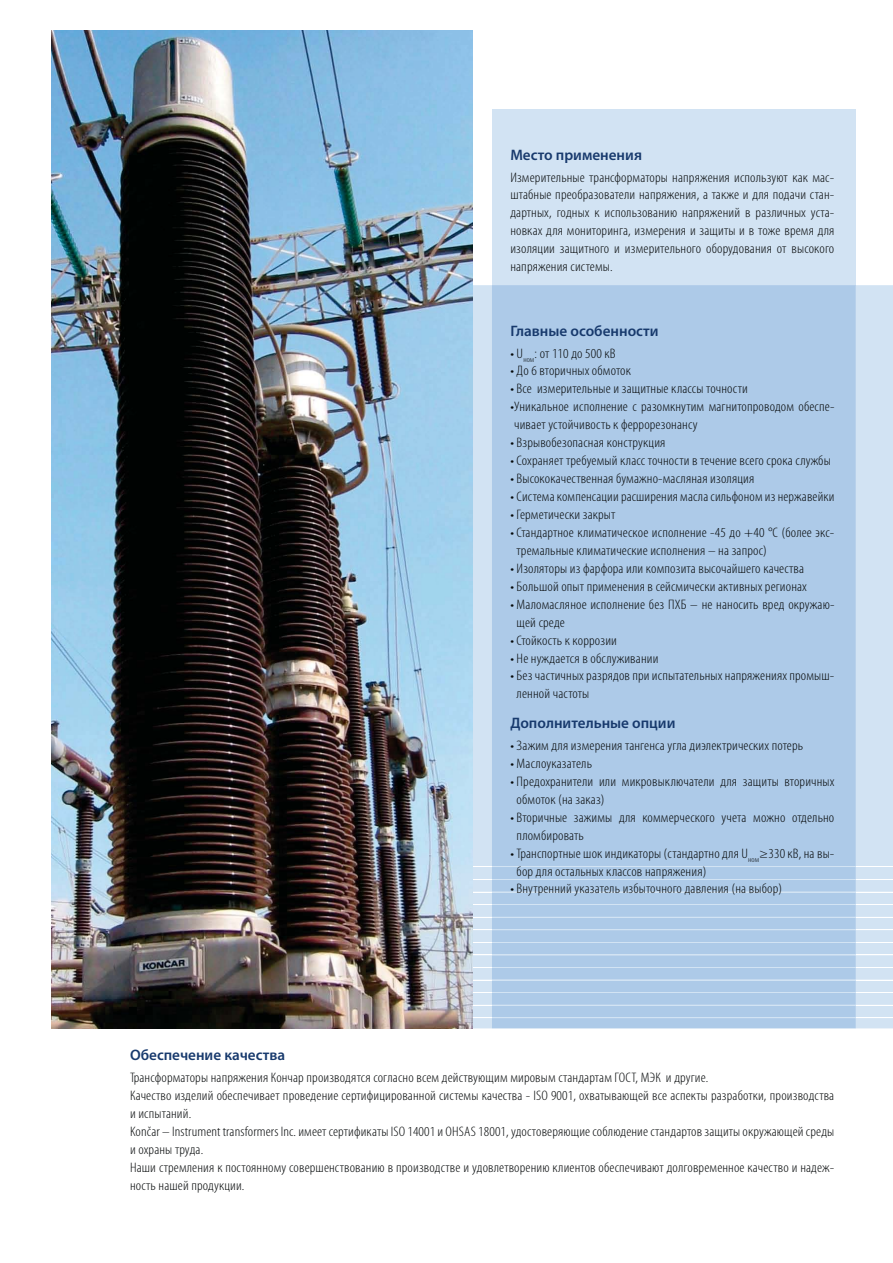
<style>
.page{position:relative;width:893px;height:1263px;background:#fff}
.page>*{position:absolute;margin:0;border:0;box-sizing:border-box;transform-origin:0 0}
.t1{font:600 15.15px "Myriad Pro";color:#183a6d}
.t2{font:300 condensed 13.8px/18px "Myriad Pro";letter-spacing:.01em;color:#06090a;scale:1.1 1}
.t3{font:300 condensed 13.8px "Myriad Pro";letter-spacing:.01em;color:#06090a;scale:1.09 1}
</style>
<div class="page">
<div style="left:472px;top:285px;width:421px;height:743px;background:#d2e3f3"></div>
<hr style="left:52px;top:866px;width:841px;height:1px;background:#fff">
<hr style="left:52px;top:892px;width:841px;height:1px;background:#fff">
<hr style="left:52px;top:917px;width:841px;height:1px;background:#fff">
<hr style="left:52px;top:942px;width:841px;height:1px;background:#fff">
<hr style="left:52px;top:967px;width:841px;height:1px;background:#fff">
<hr style="left:52px;top:992px;width:841px;height:1px;background:#fff">
<hr style="left:52px;top:1017px;width:841px;height:1px;background:#fff">
<hr style="left:52px;top:879px;width:841px;height:1px;background:#fff">
<hr style="left:52px;top:904px;width:841px;height:1px;background:#fff">
<hr style="left:52px;top:929px;width:841px;height:1px;background:#fff">
<hr style="left:52px;top:955px;width:841px;height:1px;background:#fff">
<hr style="left:52px;top:980px;width:841px;height:1px;background:#fff">
<hr style="left:52px;top:1005px;width:841px;height:1px;background:#fff">
<div style="left:492px;top:109px;width:364px;height:176px;background:#d2e3f3"></div>
<div style="left:492px;top:285px;width:364px;height:743px;background:#adcae8"></div>
<hr style="left:492px;top:866px;width:364px;height:1px;background:#d2e3f3">
<hr style="left:492px;top:892px;width:364px;height:1px;background:#d2e3f3">
<hr style="left:492px;top:917px;width:364px;height:1px;background:#d2e3f3">
<hr style="left:492px;top:942px;width:364px;height:1px;background:#d2e3f3">
<hr style="left:492px;top:967px;width:364px;height:1px;background:#d2e3f3">
<hr style="left:492px;top:992px;width:364px;height:1px;background:#d2e3f3">
<hr style="left:492px;top:1017px;width:364px;height:1px;background:#d2e3f3">
<hr style="left:492px;top:879px;width:364px;height:1px;background:#d2e3f3">
<hr style="left:492px;top:904px;width:364px;height:1px;background:#d2e3f3">
<hr style="left:492px;top:929px;width:364px;height:1px;background:#d2e3f3">
<hr style="left:492px;top:955px;width:364px;height:1px;background:#d2e3f3">
<hr style="left:492px;top:980px;width:364px;height:1px;background:#d2e3f3">
<hr style="left:492px;top:1005px;width:364px;height:1px;background:#d2e3f3">
<img style="left:52px;top:31px;width:420px;height:997px">
<p class="t1" style="left:510px;top:146px;width:133px">Место применения</p>
<p class="t2" style="left:510px;top:168px;width:296px;text-align:justify">Измерительные трансформаторы напряжения используют как мас&shy;штабные преобразователи напряжения, а также и для подачи стан&shy;дартных, годных к использованию напряжений в различных уста&shy;новках для мониторинга, измерения и защиты и в тоже время для изоляции защитного и измерительного оборудования от высокого напряжения системы.</p>
<p class="t1" style="left:510px;top:322px;width:150px">Главные особенности</p>
<p class="t2" style="left:510px;top:344px;width:97px">• U<sub>ном</sub>: от 110 до 500 кВ</p>
<p class="t2" style="left:510px;top:362px;width:111px">• До 6 вторичных обмоток</p>
<p class="t2" style="left:510px;top:380px;width:217px">• Все измерительные и защитные классы точности</p>
<p class="t2" style="left:510px;top:398px;width:296px">• Уникальное исполнение с разомкнутим магнитопроводом обеспе&shy;чивает устойчивость к феррорезонансу</p>
<p class="t2" style="left:510px;top:433px;width:142px">• Взрывобезопасная конструкция</p>
<p class="t2" style="left:510px;top:451px;width:293px">• Сохраняет требуемый класс точности в течение всего срока службы</p>
<p class="t2" style="left:510px;top:469px;width:223px">• Высококачественная бумажно-масляная изоляция</p>
<p class="t3" style="left:510px;top:488px;width:299px">• Система компенсации расширения масла сильфоном из нержавейки</p>
<p class="t2" style="left:510px;top:505px;width:97px">• Герметически закрыт</p>
<p class="t2" style="left:517px;top:523px;width:290px;text-indent:-6px">• Стандартное климатическое исполнение -45 до +40 °C (более экс&shy;тремальные климатические исполнения – на запрос)</p>
<p class="t2" style="left:510px;top:559px;width:269px">• Изоляторы из фарфора или композита высочайшего качества</p>
<p class="t2" style="left:510px;top:577px;width:271px">• Большой опыт применения в сейсмически активных регионах</p>
<p class="t2" style="left:517px;top:595px;width:290px;text-indent:-6px">• Маломасляное исполнение без ПХБ – не наносить вред окружаю&shy;щей среде</p>
<p class="t2" style="left:510px;top:631px;width:98px">• Стойкость к коррозии</p>
<p class="t2" style="left:510px;top:649px;width:136px">• Не нуждается в обслуживании</p>
<p class="t2" style="left:517px;top:667px;width:290px;text-indent:-6px">• Без частичных разрядов при испытательных напряжениях промыш&shy;ленной частоты</p>
<p class="t1" style="left:510px;top:714px;width:167px">Дополнительные опции</p>
<p class="t2" style="left:510px;top:736px;width:268px">• Зажим для измерения тангенса угла диэлектрических потерь</p>
<p class="t2" style="left:510px;top:754px;width:76px">• Маслоуказатель</p>
<p class="t2" style="left:517px;top:772px;width:290px;text-indent:-6px">• Предохранители или микровыключатели для защиты вторичных обмоток (на заказ)</p>
<p class="t2" style="left:517px;top:808px;width:290px;text-indent:-6px">• Вторичные зажимы для коммерческого учета можно отдельно пломбировать</p>
<p class="t2" style="left:517px;top:844px;width:290px;text-indent:-6px">• Транспортные шок индикаторы (стандартно для U<sub>ном</sub>≥330 кВ, на вы&shy;бор для остальных классов напряжения)</p>
<p class="t2" style="left:510px;top:880px;width:249px">• Внутренний указатель избыточного давления (на выбор)</p>
<p class="t1" style="left:130px;top:1046px;width:157px">Обеспечение качества</p>
<p class="t2" style="left:130px;top:1068px;width:642px">Трансформаторы напряжения Кончар производятся согласно всем действующим мировым стандартам ГОСТ, МЭК и другие.<br>Качество изделий обеспечивает проведение сертифицированной системы качества - ISO 9001, охватывающей все аспекты разработки, производства и испытаний.<br>Končar – Instrument transformers Inc. имеет сертификаты ISO 14001 и OHSAS 18001, удостоверяющие соблюдение стандартов защиты окружающей среды и охраны труда.<br>Наши стремления к постоянному совершенствованию в производстве и удовлетворению клиентов обеспечивают долговременное качество и надеж&shy;ность нашей продукции.</p>
</div>
